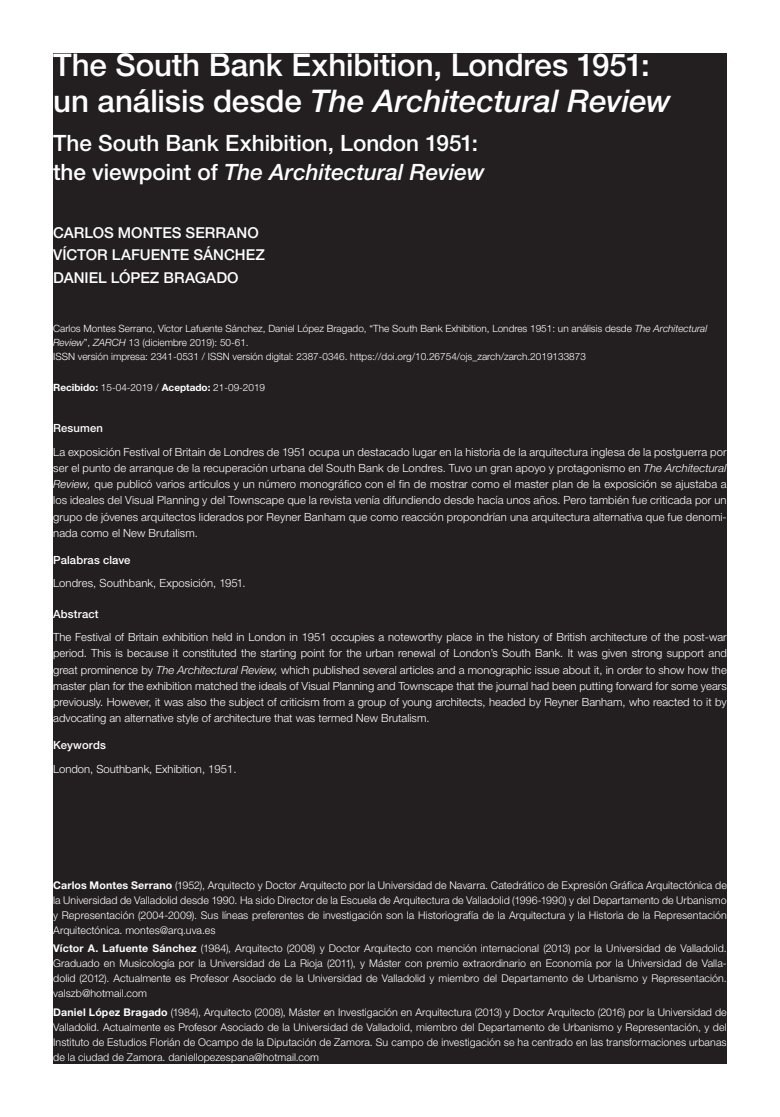
<style>
.page{position:relative;width:780px;height:1117px;background:#fff}
.page>*{position:absolute;margin:0;border:0;box-sizing:border-box;transform-origin:0 0}
.t1{font:500 31.25px/36.2px "Helvetica Neue LT Std";letter-spacing:-.005em;color:#fff}
.t2{font:500 22.5px/28.8px "Helvetica Neue LT Std";letter-spacing:-.005em;color:#fff}
.t3{font:500 15px/22.5px "Helvetica Neue LT Std";color:#fff}
.t4{font:300 11.25px/16.2px "Helvetica Neue LT Std";color:#fff;text-align:justify}
.t5{font:500 11.25px "Helvetica Neue LT Std";letter-spacing:.01em;color:#fff}
.t6{font:300 10.62px/15px "Helvetica Neue LT Std";letter-spacing:.01em;color:#fff;text-align:justify}
.t7{font:300 10px/13.8px "Helvetica Neue LT Std";color:#fff}
.s1{font-style:italic}
.s2{font-weight:700}
</style>
<div class="page">
<div style="left:53px;top:53px;width:673px;height:1010px;background:#231f20"></div>
<h1 class="t1" style="left:53px;top:46px;width:619px">The South Bank Exhibition, Londres 1951: un análisis desde <span class="s1">The Architectural Review</span></h1>
<h2 class="t2" style="left:53px;top:128px;width:433px">The South Bank Exhibition, London 1951: the viewpoint of <span class="s1">The Architectural Review</span></h2>
<h3 class="t3" style="left:53px;top:221px;width:213px">CARLOS MONTES SERRANO<br>VÍCTOR LAFUENTE SÁNCHEZ<br>DANIEL LÓPEZ BRAGADO</h3>
<p class="t7" style="left:53px;top:321px;width:655px">Carlos Montes Serrano, Víctor Lafuente Sánchez, Daniel López Bragado, “The South Bank Exhibition, Londres 1951: un análisis desde <span class="s1">The Architectural<br>Review</span>”, <span class="s1">ZARCH</span> 13 (diciembre 2019): 50-61.<br>ISSN versión impresa: 2341-0531 / ISSN versión digital: 2387-0346. https://doi.org/10.26754/ojs_zarch/zarch.2019133873</p>
<p class="t7" style="left:53px;top:380px;width:213px"><span class="s2">Recibido:</span> 15-04-2019 / <span class="s2">Aceptado:</span> 21-09-2019</p>
<p class="t5" style="left:53px;top:421px;width:51px">Resumen</p>
<p class="t4" style="left:53px;top:443px;width:675px">La exposición Festival of Britain de Londres de 1951 ocupa un destacado lugar en la historia de la arquitectura inglesa de la postguerra por ser el punto de arranque de la recuperación urbana del South Bank de Londres. Tuvo un gran apoyo y protagonismo en <span class="s1">The Architectural Review,</span> que publicó varios artículos y un número monográfico con el fin de mostrar como el master plan de la exposición se ajustaba a los ideales del Visual Planning y del Townscape que la revista venía difundiendo desde hacía unos años. Pero también fue criticada por un grupo de jóvenes arquitectos liderados por Reyner Banham que como reacción propondrían una arquitectura alternativa que fue denomi&shy;nada como el New Brutalism.</p>
<p class="t5" style="left:53px;top:553px;width:79px">Palabras clave</p>
<p class="t4" style="left:53px;top:574px;width:194px">Londres, Southbank, Exposición, 1951.</p>
<p class="t5" style="left:53px;top:606px;width:47px">Abstract</p>
<p class="t4" style="left:53px;top:628px;width:675px">The Festival of Britain exhibition held in London in 1951 occupies a noteworthy place in the history of British architecture of the post-war period. This is because it constituted the starting point for the urban renewal of London’s South Bank. It was given strong support and great prominence by <span class="s1">The Architectural Review,</span> which published several articles and a monographic issue about it, in order to show how the master plan for the exhibition matched the ideals of Visual Planning and Townscape that the journal had been putting forward for some years previously. However, it was also the subject of criticism from a group of young architects, headed by Reyner Banham, who reacted to it by advocating an alternative style of architecture that was termed New Brutalism.</p>
<p class="t5" style="left:53px;top:738px;width:54px">Keywords</p>
<p class="t4" style="left:53px;top:760px;width:185px">London, Southbank, Exhibition, 1951.</p>
<p class="t6" style="left:53px;top:877px;width:675px"><span class="s2">Carlos Montes Serrano</span> (1952), Arquitecto y Doctor Arquitecto por la Universidad de Navarra. Catedrático de Expresión Gráfica Arquitectónica de la Universidad de Valladolid desde 1990. Ha sido Director de la Escuela de Arquitectura de Valladolid (1996-1990) y del Departamento de Urbanismo y Representación (2004-2009). Sus líneas preferentes de investigación son la Historiografía de la Arquitectura y la Historia de la Representación Arquitectónica. montes@arq.uva.es</p>
<p class="t6" style="left:53px;top:940px;width:675px"><span class="s2">Víctor A. Lafuente Sánchez</span> (1984), Arquitecto (2008) y Doctor Arquitecto con mención internacional (2013) por la Universidad de Valladolid.<br>Graduado en Musicología por la Universidad de La Rioja (2011), y Máster con premio extraordinario en Economía por la Universidad de Valla&shy;dolid (2012). Actualmente es Profesor Asociado de la Universidad de Valladolid y miembro del Departamento de Urbanismo y Representación. valszb@hotmail.com</p>
<p class="t6" style="left:53px;top:1004px;width:675px"><span class="s2">Daniel López Bragado</span> (1984), Arquitecto (2008), Máster en Investigación en Arquitectura (2013) y Doctor Arquitecto (2016) por la Universidad de Valladolid. Actualmente es Profesor Asociado de la Universidad de Valladolid, miembro del Departamento de Urbanismo y Representación, y del Instituto de Estudios Florián de Ocampo de la Diputación de Zamora. Su campo de investigación se ha centrado en las transformaciones urbanas de la ciudad de Zamora. daniellopezespana@hotmail.com</p>
</div>
